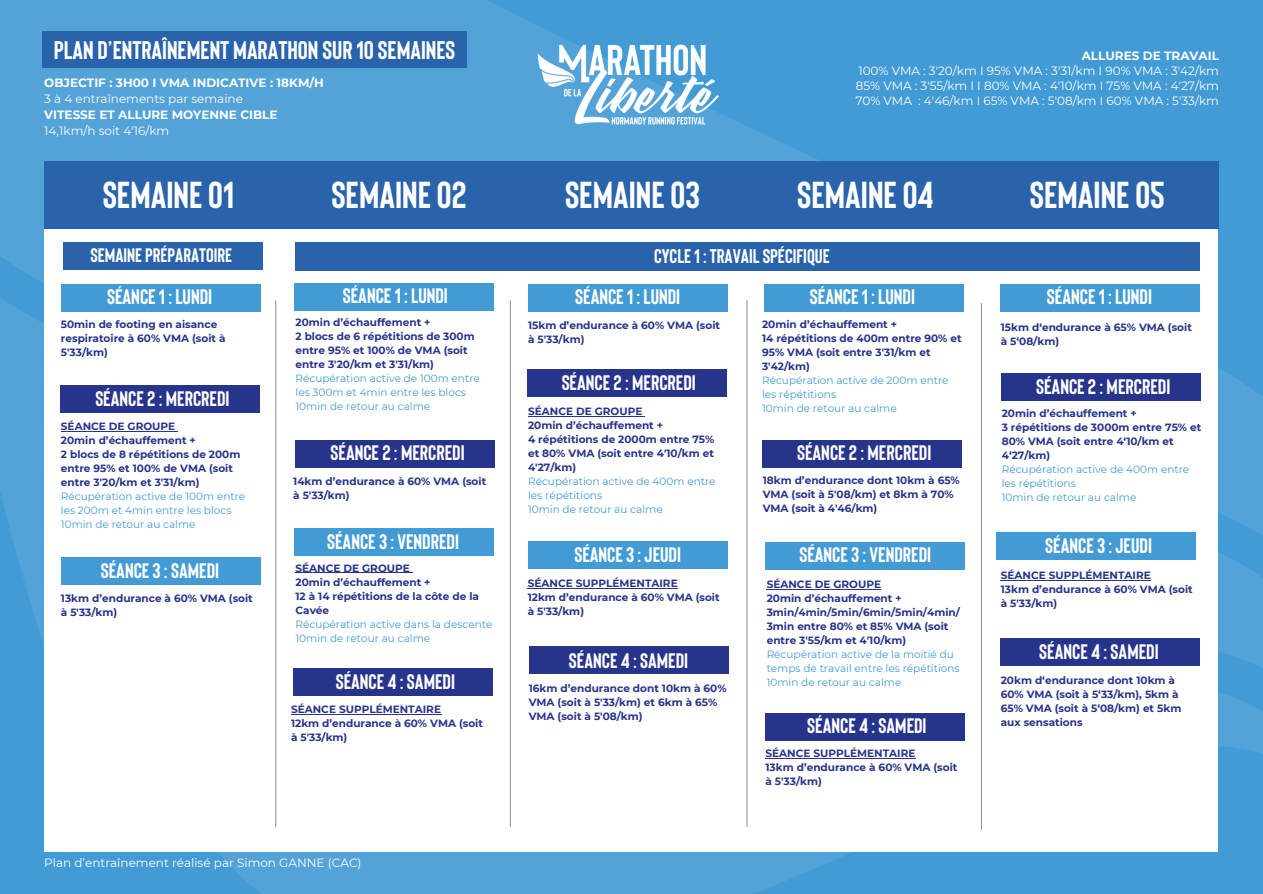
<style>
.page{position:relative;width:1263px;height:894px;background:#fff}
.page>*{position:absolute;margin:0;border:0;box-sizing:border-box;transform-origin:0 0}
.t1{font:700 37.5px "Bison";color:#fff}
.t2{font:700 25.5px "Bison";color:#fff}
.t3{font:700 21px "Bison";color:#fff}
.t4{font:700 19.8px "Bison";color:#fff}
.t5{font:700 19.5px "Bison";color:#fff}
.t6{font:12px/15px "Montserrat";color:#fff;text-align:justify}
.t7{font:700 12px "Montserrat";color:#fff}
.t8{font:700 10.5px/14px "Montserrat";color:#27348b}
.t9{font:10.5px/14px "Montserrat";color:#439bd6}
</style>
<div class="page">
<img style="left:0;top:0;width:1263px;height:893px">
<img style="left:487px;top:0;width:288px;height:161px">
<div style="left:42px;top:31px;width:425px;height:37px;background:#2963ab"></div>
<div style="left:44px;top:228px;width:1174px;height:623px;background:#fff"></div>
<div style="left:44px;top:161px;width:1175px;height:67px;background:#2963ab"></div>
<div style="left:294px;top:282px;width:199px;height:28px;background:#439bd6"></div>
<div style="left:294px;top:528px;width:199px;height:27px;background:#439bd6"></div>
<div style="left:528px;top:284px;width:199px;height:28px;background:#439bd6"></div>
<div style="left:528px;top:541px;width:199px;height:28px;background:#439bd6"></div>
<div style="left:764px;top:284px;width:200px;height:28px;background:#439bd6"></div>
<div style="left:765px;top:542px;width:200px;height:27px;background:#439bd6"></div>
<div style="left:61px;top:284px;width:200px;height:28px;background:#439bd6"></div>
<div style="left:61px;top:557px;width:200px;height:28px;background:#439bd6"></div>
<div style="left:1000px;top:284px;width:199px;height:28px;background:#439bd6"></div>
<div style="left:1000px;top:637px;width:199px;height:28px;background:#27348b"></div>
<hr style="left:275px;top:300px;width:1px;height:526px;background:#999">
<hr style="left:510px;top:300px;width:1px;height:526px;background:#999">
<hr style="left:746px;top:300px;width:2px;height:526px;background:#999">
<hr style="left:981px;top:303px;width:1px;height:526px;background:#999">
<div style="left:60px;top:385px;width:200px;height:28px;background:#27348b"></div>
<div style="left:296px;top:439px;width:199px;height:28px;background:#27348b"></div>
<div style="left:527px;top:369px;width:199px;height:28px;background:#27348b"></div>
<div style="left:762px;top:439px;width:200px;height:28px;background:#27348b"></div>
<div style="left:996px;top:532px;width:200px;height:28px;background:#439bd6"></div>
<div style="left:63px;top:242px;width:199px;height:28px;background:#2963ab"></div>
<div style="left:295px;top:242px;width:904px;height:28px;background:#2963ab"></div>
<hr style="left:61px;top:430px;width:114px;height:1px;background:#27348b">
<hr style="left:528px;top:415px;width:114px;height:1px;background:#27348b">
<hr style="left:528px;top:587px;width:150px;height:1px;background:#27348b">
<hr style="left:1001px;top:579px;width:150px;height:1px;background:#27348b">
<hr style="left:296px;top:572px;width:114px;height:1px;background:#27348b">
<hr style="left:767px;top:588px;width:114px;height:1px;background:#27348b">
<div style="left:293px;top:668px;width:200px;height:27px;background:#27348b"></div>
<hr style="left:291px;top:714px;width:150px;height:1px;background:#27348b">
<div style="left:529px;top:646px;width:200px;height:28px;background:#27348b"></div>
<div style="left:765px;top:712px;width:199px;height:28px;background:#27348b"></div>
<hr style="left:765px;top:757px;width:150px;height:1px;background:#27348b">
<div style="left:1001px;top:373px;width:200px;height:28px;background:#27348b"></div>
<h2 class="t2" style="left:54px;top:33px;width:403px">PLAN D’ENTRAÎNEMENT MARATHON SUR10SEMAINES</h2>
<p class="t7" style="left:44px;top:75px;width:281px">OBJECTIF : 3H00 I VMA INDICATIVE : 18KM/H</p>
<p class="t6" style="left:44px;top:91px;width:200px">3 à 4 entraînements par semaine</p>
<p class="t7" style="left:44px;top:107px;width:235px">VITESSE ET ALLURE MOYENNE CIBLE</p>
<p class="t6" style="left:44px;top:123px;width:126px">14,1km/h soit 4'16/km</p>
<p class="t7" style="left:1082px;top:48px;width:139px">ALLURES DE TRAVAIL</p>
<p class="t6" style="left:855px;top:63px;width:365px">100% VMA : 3'20/km I 95% VMA : 3'31/km I 90% VMA : 3'42/km 85% VMA : 3'55/km I I 80% VMA : 4'10/km I 75% VMA : 4'27/km 70% VMA : 4'46/km I 65% VMA : 5'08/km I 60% VMA : 5'33/km</p>
<h1 class="t1" style="left:103px;top:171px;width:133px">SEMAINE01</h1>
<h1 class="t1" style="left:331px;top:171px;width:137px">SEMAINE02</h1>
<h1 class="t1" style="left:565px;top:171px;width:136px">SEMAINE03</h1>
<h1 class="t1" style="left:797px;top:171px;width:138px">SEMAINE04</h1>
<h1 class="t1" style="left:1030px;top:171px;width:136px">SEMAINE05</h1>
<h3 class="t5" style="left:90px;top:243px;width:143px">SEMAINEPRÉPARATOIRE</h3>
<h3 class="t3" style="left:107px;top:283px;width:107px">SÉANCE1 : LUNDI</h3>
<p class="t8" style="left:61px;top:317px;width:166px">50min de footing en aisance respiratoire à 60% VMA (soit à<br>5'33/km)</p>
<h3 class="t3" style="left:95px;top:385px;width:136px">SÉANCE2: MERCREDI</h3>
<p class="t8" style="left:61px;top:419px;width:181px">SÉANCE DE GROUPE<br>20min d’échauffement +<br>2 blocs de 8 répétitions de 200m entre 95% et 100% de VMA (soit entre 3'20/km et 3'31/km)</p>
<p class="t9" style="left:61px;top:489px;width:186px">Récupération active de 100m entre les 200m et 4min entre les blocs<br>10min de retour au calme</p>
<h3 class="t3" style="left:101px;top:556px;width:120px">SÉANCE3: SAMEDI</h3>
<p class="t8" style="left:61px;top:590px;width:193px">13km d’endurance à 60% VMA (soit à 5'33/km)</p>
<h3 class="t3" style="left:343px;top:282px;width:107px">SÉANCE1 : LUNDI</h3>
<p class="t8" style="left:296px;top:315px;width:181px">20min d’échauffement +<br>2 blocs de 6 répétitions de 300m entre 95% et 100% de VMA (soit entre 3'20/km et 3'31/km)</p>
<p class="t9" style="left:296px;top:371px;width:186px">Récupération active de 100m entre les 300m et 4min entre les blocs<br>10min de retour au calme</p>
<h3 class="t3" style="left:330px;top:439px;width:136px">SÉANCE2: MERCREDI</h3>
<p class="t8" style="left:293px;top:474px;width:194px">14km d’endurance à 60% VMA (soit à 5'33/km)</p>
<h3 class="t3" style="left:327px;top:527px;width:133px">SÉANCE3: VENDREDI</h3>
<p class="t8" style="left:296px;top:560px;width:185px">SÉANCE DE GROUPE<br>20min d’échauffement +<br>12 à 14 répétitions de la côte de la<br>Cavée</p>
<p class="t9" style="left:296px;top:616px;width:198px">Récupération active dans la descente<br>10min de retour au calme</p>
<h3 class="t3" style="left:336px;top:667px;width:121px">SÉANCE 4 : SAMEDI</h3>
<p class="t8" style="left:291px;top:702px;width:193px">SÉANCE SUPPLÉMENTAIRE<br>12km d’endurance à 60% VMA (soit à 5'33/km)</p>
<p class="t6" style="left:44px;top:855px;width:319px">Plan d’entraînement réalisé par Simon GANNE (CAC)</p>
<h3 class="t4" style="left:654px;top:243px;width:177px">CYCLE1 :TRAVAILSPÉCIFIQUE</h3>
<h3 class="t3" style="left:575px;top:283px;width:107px">SÉANCE1 : LUNDI</h3>
<p class="t8" style="left:528px;top:318px;width:193px">15km d’endurance à 60% VMA (soit à 5'33/km)</p>
<h3 class="t3" style="left:562px;top:368px;width:136px">SÉANCE2: MERCREDI</h3>
<p class="t8" style="left:528px;top:404px;width:188px">SÉANCE DE GROUPE<br>20min d’échauffement +<br>4 répétitions de 2000m entre 75% et 80% VMA (soit entre 4'10/km et<br>4'27/km)</p>
<p class="t9" style="left:528px;top:474px;width:189px">Récupération active de 400m entre les répétitions<br>10min de retour au calme</p>
<h3 class="t3" style="left:574px;top:540px;width:108px">SÉANCE3: JEUDI</h3>
<p class="t8" style="left:528px;top:576px;width:193px">SÉANCE SUPPLÉMENTAIRE<br>12km d’endurance à 60% VMA (soit à 5'33/km)</p>
<h3 class="t3" style="left:569px;top:647px;width:121px">SÉANCE 4 : SAMEDI</h3>
<p class="t8" style="left:529px;top:680px;width:199px">16km d’endurance dont 10km à 60%<br>VMA (soit à 5'33/km) et 6km à 65%<br>VMA (soit à 5'08/km)</p>
<h3 class="t3" style="left:810px;top:283px;width:107px">SÉANCE1 : LUNDI</h3>
<p class="t8" style="left:762px;top:317px;width:201px">20min d’échauffement +<br>14 répétitions de 400m entre 90% et<br>95% VMA (soit entre 3'31/km et<br>3'42/km)</p>
<p class="t9" style="left:762px;top:373px;width:188px">Récupération active de 200m entre les répétitions<br>10min de retour au calme</p>
<h3 class="t3" style="left:797px;top:439px;width:136px">SÉANCE2: MERCREDI</h3>
<p class="t8" style="left:763px;top:472px;width:199px">18km d’endurance dont 10km à 65%<br>VMA (soit à 5'08/km) et 8km à 70%<br>VMA (soit à 4'46/km)</p>
<h3 class="t3" style="left:799px;top:541px;width:133px">SÉANCE3: VENDREDI</h3>
<p class="t8" style="left:767px;top:577px;width:195px">SÉANCE DE GROUPE<br>20min d’échauffement +<br>3min/4min/5min/6min/5min/4min/<br>3min entre 80% et 85% VMA (soit entre 3'55/km et 4'10/km)</p>
<p class="t9" style="left:767px;top:647px;width:195px">Récupération active de la moitié du temps de travail entre les répétitions<br>10min de retour au calme</p>
<h3 class="t3" style="left:807px;top:712px;width:121px">SÉANCE 4 : SAMEDI</h3>
<p class="t8" style="left:765px;top:745px;width:193px">SÉANCE SUPPLÉMENTAIRE<br>13km d’endurance à 60% VMA (soit à 5'33/km)</p>
<h3 class="t3" style="left:1047px;top:283px;width:107px">SÉANCE1 : LUNDI</h3>
<p class="t8" style="left:1001px;top:320px;width:193px">15km d‘endurance à 65% VMA (soit à 5‘08/km)</p>
<h3 class="t3" style="left:1036px;top:373px;width:136px">SÉANCE2: MERCREDI</h3>
<p class="t8" style="left:1002px;top:406px;width:201px">20min d’échauffement +<br>3 répétitions de 3000m entre 75% et<br>80% VMA (soit entre 4‘10/km et<br>4‘27/km)</p>
<p class="t9" style="left:1002px;top:462px;width:189px">Récupération active de 400m entre les répétitions<br>10min de retour au calme</p>
<h3 class="t3" style="left:1045px;top:531px;width:108px">SÉANCE3: JEUDI</h3>
<p class="t8" style="left:1001px;top:568px;width:193px">SÉANCE SUPPLÉMENTAIRE<br>13km d’endurance à 60% VMA (soit à 5'33/km)</p>
<h3 class="t3" style="left:1039px;top:637px;width:121px">SÉANCE 4 : SAMEDI</h3>
<p class="t8" style="left:1001px;top:673px;width:182px">20km d‘endurance dont 10km à<br>60% VMA (soit à 5‘33/km), 5km à<br>65% VMA (soit à 5‘08/km) et 5km aux sensations</p>
</div>
